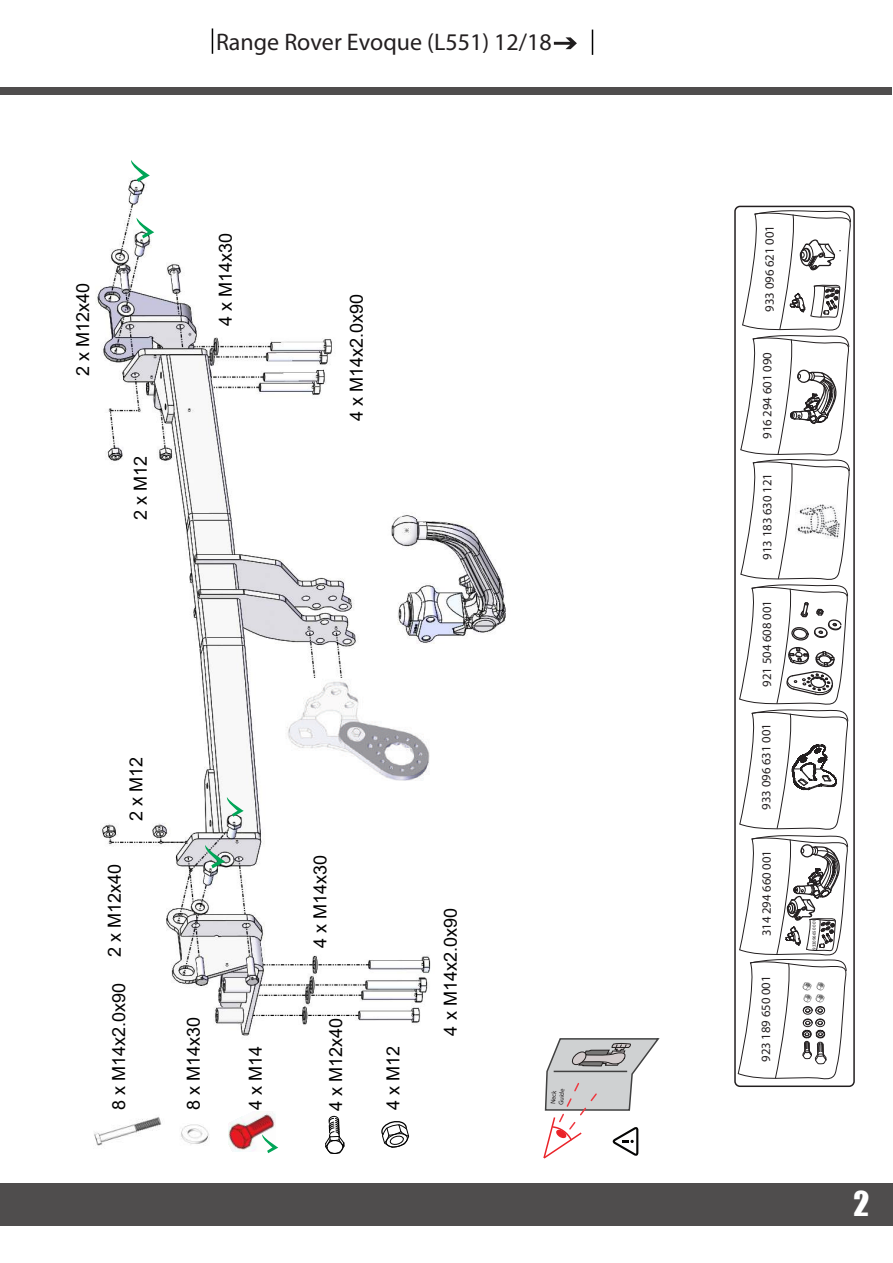
<style>
.page{position:relative;width:893px;height:1263px;background:#fff}
.page>*{position:absolute;margin:0;border:0;box-sizing:border-box;transform-origin:0 0}
.t1{font:31.5px "Impact";color:#fff}
.t2{font:24px "Myriad Pro";color:#231f20}
.t3{font:18px "Arial";color:#000}
.t4{font:18px "Arial";color:#000}
.t5{font:12.75px "Myriad Pro";color:#231f20}
.t6{font:6.6px/7.9px "Myriad Pro";color:#201d1e}
.t7{font:4.8px "Myriad Pro";color:#231f20}
.s1{font-style:inherit}
</style>
<div class="page">
<div style="left:0;top:1183px;width:893px;height:43px;background:#4f4d4d"></div>
<div style="left:0;top:87px;width:891px;height:7px;background:#4f4d4d"></div>
<svg style="left:543px;top:1038px;width:117px;height:121px"></svg>
<div style="left:734px;top:206px;width:121px;height:881px;border:2px solid #231f20;border-radius:5px"></div>
<svg style="left:212px;top:28px;width:1px;height:26px"></svg>
<svg style="left:592px;top:30px;width:1px;height:25px"></svg>
<svg style="left:554px;top:37px;width:23px;height:12px"></svg>
<img style="left:96px;top:182px;width:410px;height:854px">
<img style="left:181px;top:1124px;width:28px;height:21px">
<img style="left:94px;top:1117px;width:68px;height:29px">
<img style="left:228px;top:1112px;width:47px;height:40px">
<svg style="left:261px;top:1133px;width:17px;height:20px"></svg>
<svg style="left:226px;top:796px;width:18px;height:21px"></svg>
<svg style="left:204px;top:844px;width:21px;height:25px"></svg>
<svg style="left:130px;top:160px;width:20px;height:22px"></svg>
<svg style="left:135px;top:217px;width:20px;height:22px"></svg>
<svg style="left:325px;top:1116px;width:20px;height:38px"></svg>
<svg style="left:381px;top:1121px;width:29px;height:27px"></svg>
<img style="left:279px;top:678px;width:157px;height:109px">
<svg style="left:737px;top:208px;width:118px;height:874px"></svg>
<h2 class="t2" style="left:216px;top:27px;width:337px">Range Rover Evoque (L551) 12/18</h2>
<h3 class="t4" style="left:71px;top:376px;width:95px;rotate:-90deg">2 <span class="s1">x M1</span>2x40</h3>
<h3 class="t3" style="left:128px;top:520px;width:66px;rotate:-90deg"><span class="s1">2</span> x M1<span class="s1">2</span></h3>
<h3 class="t3" style="left:213px;top:326px;width:95px;rotate:-90deg"><span class="s1">4</span> x M14x<span class="s1">30</span></h3>
<h3 class="t3" style="left:344px;top:421px;width:129px;rotate:-90deg"><span class="s1">4</span> x M14x2.0x90</h3>
<h3 class="t3" style="left:124px;top:821px;width:66px;rotate:-90deg"><span class="s1">2</span> x M1<span class="s1">2</span></h3>
<h3 class="t4" style="left:102px;top:957px;width:95px;rotate:-90deg">2 <span class="s1">x M1</span>2x40</h3>
<h3 class="t3" style="left:106px;top:1110px;width:129px;rotate:-90deg"><span class="s1">8</span> x M14x2.0x90</h3>
<h3 class="t3" style="left:181px;top:1110px;width:95px;rotate:-90deg"><span class="s1">8</span> x M14x<span class="s1">30</span></h3>
<h3 class="t3" style="left:243px;top:1110px;width:66px;rotate:-90deg"><span class="s1">4</span> x M14</h3>
<h3 class="t3" style="left:308px;top:948px;width:95px;rotate:-90deg"><span class="s1">4</span> x M14x<span class="s1">30</span></h3>
<h3 class="t4" style="left:323px;top:1111px;width:95px;rotate:-90deg">4 <span class="s1">x M1</span>2x40</h3>
<h3 class="t3" style="left:381px;top:1110px;width:66px;rotate:-90deg"><span class="s1">4</span> x M1<span class="s1">2</span></h3>
<h3 class="t3" style="left:438px;top:1035px;width:129px;rotate:-90deg"><span class="s1">4</span> x M14x2.0x90</h3>
<p class="t6" style="left:549px;top:1104px;width:18px;rotate:-85deg">Neck<br>Guide</p>
<p class="t5" style="left:762px;top:312px;width:88px;rotate:-90deg">933 096 621 001</p>
<p class="t5" style="left:759px;top:439px;width:88px;rotate:-90deg">916 294 601 090</p>
<p class="t5" style="left:759px;top:560px;width:88px;rotate:-90deg">913 183 630 121</p>
<p class="t5" style="left:759px;top:687px;width:88px;rotate:-90deg">921 504 608 001</p>
<p class="t5" style="left:758px;top:810px;width:88px;rotate:-90deg">933 096 631 001</p>
<p class="t5" style="left:759px;top:936px;width:88px;rotate:-90deg">314 294 660 001</p>
<p class="t5" style="left:758px;top:1062px;width:88px;rotate:-90deg">923 189 650 001</p>
<p class="t7" style="left:811px;top:950px;width:32px;rotate:-90deg">933096650 001</p>
<h1 class="t1" style="left:853px;top:1179px;width:17px">2</h1>
</div>
